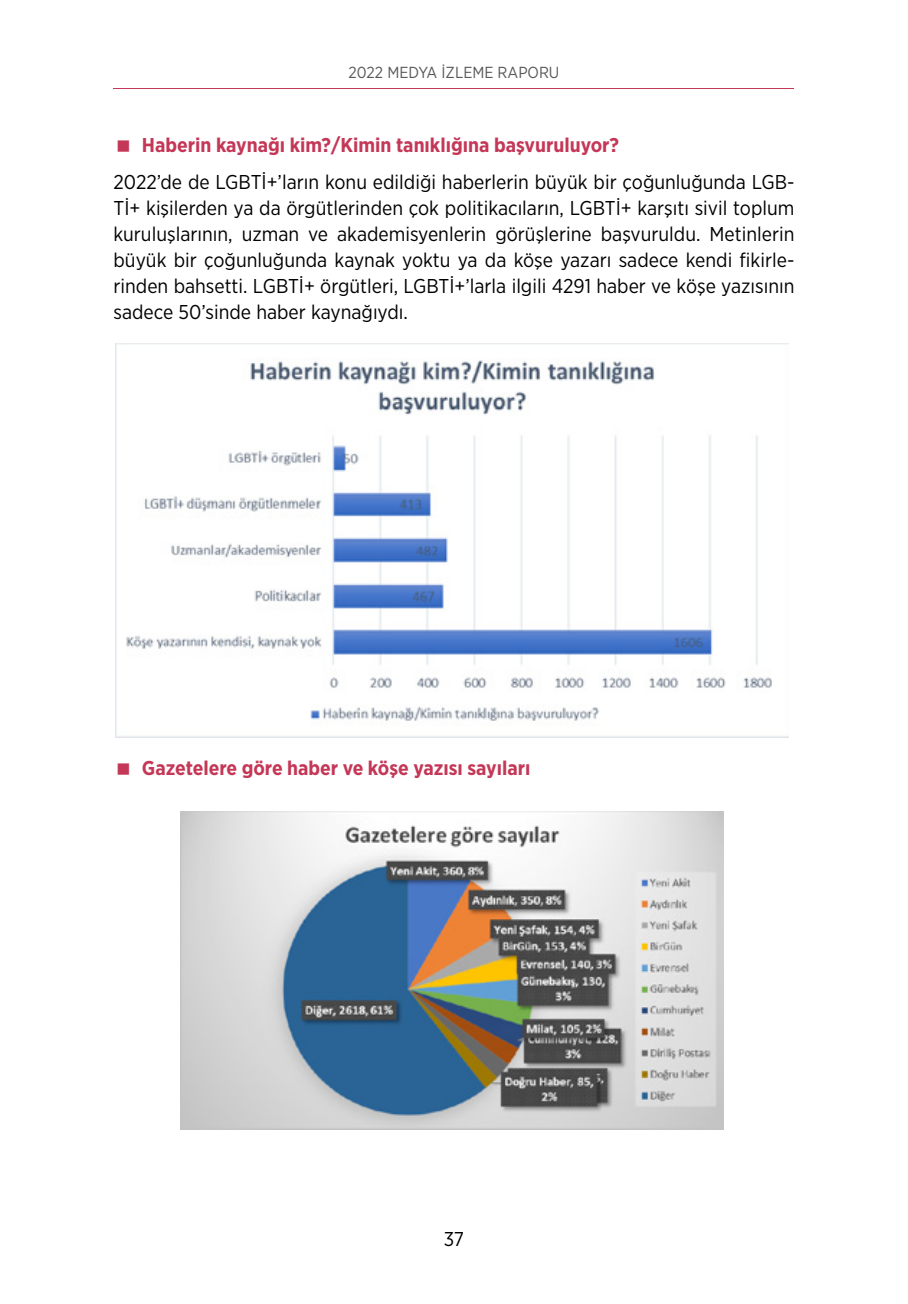
<style>
.page{position:relative;width:908px;height:1304px;background:#fff}
.page>*{position:absolute;margin:0;border:0;box-sizing:border-box;transform-origin:0 0}
.t1{font:20px/26px "Gotham Narrow";color:#000;text-align:justify}
.t2{font:700 20px "Gotham Narrow";color:#c43757}
.t3{font:16px "Gotham Narrow";color:#58595b}
</style>
<div class="page">
<hr style="left:113px;top:88px;width:680px;height:1px;background:#c43757">
<img style="left:115px;top:343px;width:673px;height:394px">
<img style="left:180px;top:811px;width:543px;height:319px">
<p class="t3" style="left:348px;top:62px;width:212px">2022 MEDYA İZLEME RAPORU</p>
<p class="t2" style="left:142px;top:132px;width:478px">Haberin kaynağı kim?/Kimin tanıklığına başvuruluyor?</p>
<p class="t1" style="left:113px;top:169px;width:682px">2022’de de LGBTİ+’ların konu edildiği haberlerin büyük bir çoğunluğunda LGB-Tİ+ kişilerden ya da örgütlerinden çok politikacıların, LGBTİ+ karşıtı sivil toplum kuruluşlarının, uzman ve akademisyenlerin görüşlerine başvuruldu. Metinlerin büyük bir çoğunluğunda kaynak yoktu ya da köşe yazarı sadece kendi fikirle&shy;rinden bahsetti. LGBTİ+ örgütleri, LGBTİ+’larla ilgili 4291 haber ve köşe yazısının sadece 50’sinde haber kaynağıydı.</p>
<p class="t2" style="left:142px;top:755px;width:390px">Gazetelere göre haber ve köşe yazısı sayıları</p>
<p class="t1" style="left:443px;top:1226px;width:22px">37</p>
</div>
